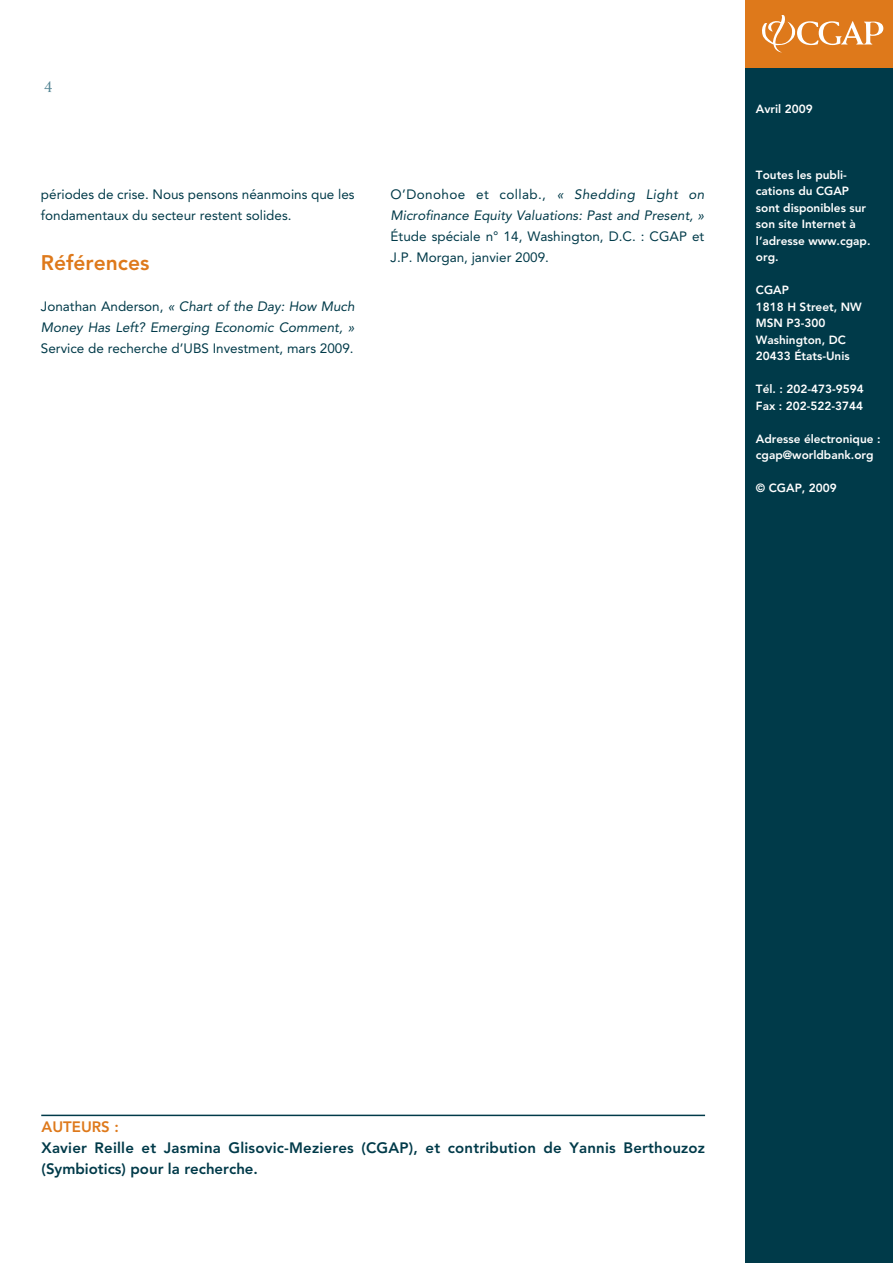
<style>
.page{position:relative;width:893px;height:1263px;background:#fff}
.page>*{position:absolute;margin:0;border:0;box-sizing:border-box;transform-origin:0 0}
.subhead_1{font:800 21px "Avenir";color:#de791b}
.t1{font:18px "Weiss";color:#548594}
.body_text{font:800 15px/21px "Avenir";letter-spacing:.01em;color:#003a49}
.t2{font:800 15px "Avenir";color:#de791b}
.bibliography{font:13.5px/21px "Avenir";color:#003a49;text-align:justify}
.body_text-2{font:13.5px/21px "Avenir";color:#003a49}
.t3{font:800 11.85px/16.5px "Avenir";color:#fff}
.s1{font-style:italic}
</style>
<div class="page">
<div style="left:746px;top:54px;width:147px;height:1209px;background:#003a49"></div>
<div style="left:746px;top:0;width:147px;height:68px;background:#de791b"></div>
<svg style="left:762px;top:15px;width:121px;height:38px"></svg>
<hr style="left:41px;top:1115px;width:664px;height:1px;background:#003a49">
<h2 class="t1" style="left:44px;top:76px;width:10px">4</h2>
<p class="body_text-2" style="left:41px;top:184px;width:315px">périodes de crise. Nous pensons néanmoins que les fondamentaux du secteur restent solides.</p>
<p class="subhead_1" style="left:41px;top:250px;width:110px">Références</p>
<p class="bibliography" style="left:41px;top:295px;width:315px">Jonathan Anderson, <span class="s1">« Chart of the Day: How Much Money Has Left? Emerging Economic Comment, » </span>Service de recherche d’UBS Investment, mars 2009.</p>
<p class="bibliography" style="left:391px;top:184px;width:315px">O’Donohoe et collab., <span class="s1">« Shedding Light on Microfinance Equity Valuations: Past and Present, » </span>Étude spéciale n° 14, Washington, D.C. : CGAP et J.P. Morgan, janvier 2009.</p>
<p class="t3" style="left:756px;top:101px;width:58px">Avril 2009</p>
<p class="t3" style="left:756px;top:167px;width:116px">Toutes les publi&shy;cations du CGAP sont disponibles sur son site Internet à l’adresse www.cgap. org.</p>
<p class="t3" style="left:756px;top:282px;width:35px">CGAP</p>
<p class="t3" style="left:756px;top:299px;width:107px">1818 H Street, NW</p>
<p class="t3" style="left:756px;top:315px;width:71px">MSN P3-300</p>
<p class="t3" style="left:756px;top:332px;width:95px">Washington, DC<br>20433 États-Unis</p>
<p class="t3" style="left:756px;top:381px;width:109px">Tél. : 202-473-9594</p>
<p class="t3" style="left:756px;top:398px;width:109px">Fax : 202-522-3744</p>
<p class="t3" style="left:756px;top:431px;width:126px">Adresse électronique :</p>
<p class="t3" style="left:756px;top:447px;width:119px">cgap@worldbank.org</p>
<p class="t3" style="left:756px;top:480px;width:82px">© CGAP, 2009</p>
<p class="t2" style="left:42px;top:1118px;width:79px">AUTEURS :</p>
<p class="body_text" style="left:42px;top:1138px;width:665px">Xavier Reille et Jasmina Glisovic-Mezieres (CGAP), et contribution de Yannis Berthouzoz (Symbiotics) pour la recherche.</p>
</div>
